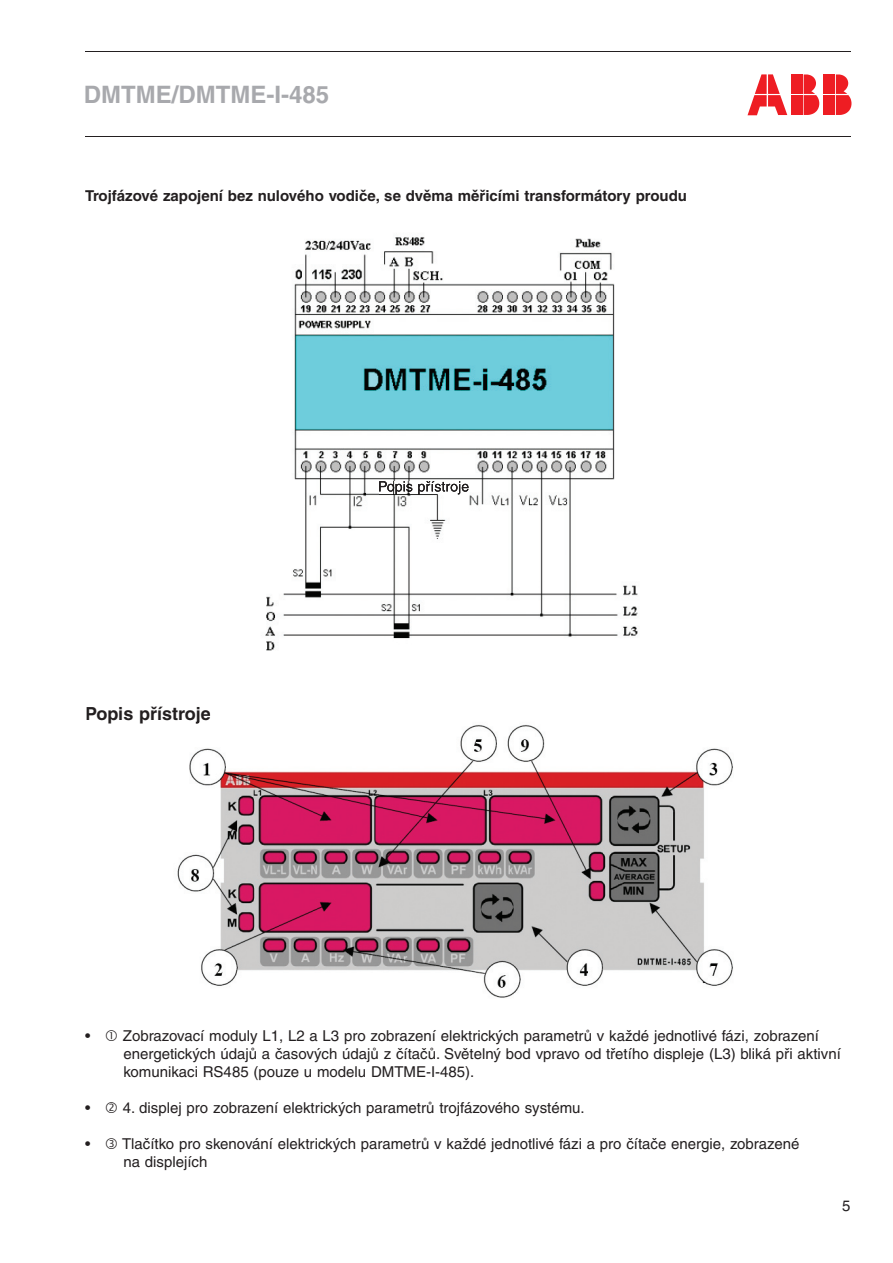
<style>
.page{position:relative;width:893px;height:1263px;background:#fff}
.page>*{position:absolute;margin:0;border:0;box-sizing:border-box;transform-origin:0 0}
.t1{font:700 24px "Helvetica CE";color:#a8a9ad}
.t2{font:700 18px "Helvetica CE";color:#231f20}
.t3{font:15px/18px "Helvetica CE";color:#231f20}
.t4{font:700 15px "Helvetica CE";color:#231f20}
</style>
<div class="page">
<hr style="left:85px;top:51px;width:765px;height:1px;background:#231f20">
<hr style="left:85px;top:136px;width:765px;height:1px;background:#231f20">
<svg style="left:747px;top:74px;width:40px;height:41px"></svg>
<div style="left:791px;top:95px;width:11px;height:20px;background:#ee1d23"></div>
<svg style="left:804px;top:74px;width:15px;height:41px"></svg>
<div style="left:791px;top:74px;width:11px;height:20px;background:#ee1d23"></div>
<div style="left:823px;top:95px;width:11px;height:20px;background:#ee1d23"></div>
<svg style="left:836px;top:74px;width:15px;height:41px"></svg>
<div style="left:823px;top:74px;width:11px;height:20px;background:#ee1d23"></div>
<img style="left:265px;top:236px;width:373px;height:415px">
<img style="left:379px;top:481px;width:90px;height:13px">
<img style="left:177px;top:725px;width:556px;height:273px">
<h1 class="t1" style="left:84px;top:81px;width:247px">DMTME/DMTME-I-485</h1>
<p class="t4" style="left:85px;top:187px;width:604px">Trojfázové zapojení bez nulového vodiče, se dvěma měřicími transformátory proudu</p>
<p class="t2" style="left:85px;top:703px;width:127px">Popis přístroje</p>
<p class="t3" style="left:123px;top:1027px;width:719px;text-indent:-38px">• Zobrazovací moduly L1, L2 a L3 pro zobrazení elektrických parametrů v každé jednotlivé fázi, zobrazení energetických údajů a časových údajů z čítačů. Světelný bod vpravo od třetího displeje (L3) bliká při aktivní komunikaci RS485 (pouze u modelu DMTME-I-485).</p>
<p class="t3" style="left:85px;top:1099px;width:501px">• 4. displej pro zobrazení elektrických parametrů trojfázového systému.</p>
<p class="t3" style="left:123px;top:1135px;width:677px;text-indent:-38px">• Tlačítko pro skenování elektrických parametrů v každé jednotlivé fázi a pro čítače energie, zobrazené na displejích</p>
<p class="t3" style="left:842px;top:1196px;width:10px">5</p>
</div>
